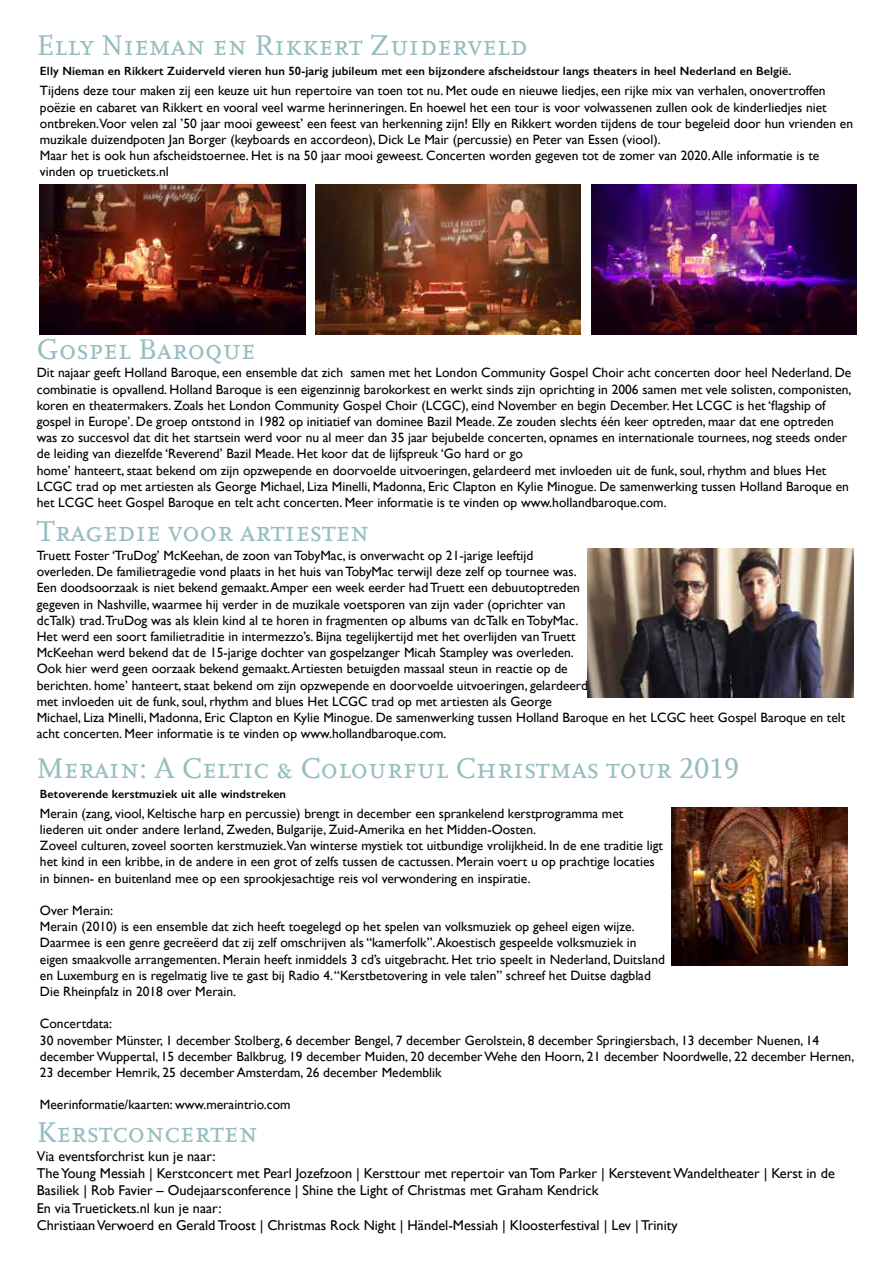
<style>
.page{position:relative;width:893px;height:1263px;background:#fff}
.page>*{position:absolute;margin:0;border:0;box-sizing:border-box;transform-origin:0 0}
.t1{font:30px "Scala Caps";color:#96bdc0}
.t2{font:14.25px/17.1px "Gill Sans";color:#000}
.t3{font:13.5px/16.2px "Gill Sans";color:#000}
.t4{font:600 12px "Gill Sans";letter-spacing:.01em;color:#000}
</style>
<div class="page">
<img style="left:40px;top:185px;width:265px;height:149px">
<img style="left:316px;top:185px;width:265px;height:149px">
<img style="left:588px;top:548px;width:265px;height:150px">
<img style="left:591px;top:185px;width:266px;height:149px">
<img style="left:671px;top:807px;width:177px;height:159px">
<h1 class="t1" style="left:37px;top:29px;width:492px">Elly Nieman en Rikkert Zuiderveld</h1>
<p class="t4" style="left:40px;top:64px;width:753px">Elly Nieman en Rikkert Zuiderveld vieren hun 50-jarig jubileum met een bijzondere afscheidstour langs theaters in heel Nederland en België.</p>
<p class="t3" style="left:40px;top:83px;width:815px">Tijdens deze tour maken zij een keuze uit hun repertoire van toen tot nu. Met oude en nieuwe liedjes, een rijke mix van verhalen, onovertroffen poëzie en cabaret van Rikkert en vooral veel warme herinneringen. En hoewel het een tour is voor volwassenen zullen ook de kinderliedjes niet ontbreken.Voor velen zal ’50 jaar mooi geweest’ een feest van herkenning zijn! Elly en Rikkert worden tijdens de tour begeleid door hun vrienden en muzikale duizendpoten Jan Borger (keyboards en accordeon), Dick Le Mair (percussie) en Peter van Essen (viool).<br>Maar het is ook hun afscheidstoernee. Het is na 50 jaar mooi geweest. Concerten worden gegeven tot de zomer van 2020. Alle informatie is te vinden op truetickets.nl</p>
<h1 class="t1" style="left:37px;top:332px;width:220px">Gospel Baroque</h1>
<p class="t3" style="left:37px;top:365px;width:816px">Dit najaar geeft Holland Baroque, een ensemble dat zich samen met het London Community Gospel Choir acht concerten door heel Nederland. De combinatie is opvallend. Holland Baroque is een eigenzinnig barokorkest en werkt sinds zijn oprichting in 2006 samen met vele solisten, componisten, koren en theatermakers. Zoals het London Community Gospel Choir (LCGC), eind November en begin December. Het LCGC is het ‘flagship of gospel in Europe’. De groep ontstond in 1982 op initiatief van dominee Bazil Meade. Ze zouden slechts één keer optreden, maar dat ene optreden was zo succesvol dat dit het startsein werd voor nu al meer dan 35 jaar bejubelde concerten, opnames en internationale tournees, nog steeds onder de leiding van diezelfde ‘Reverend’ Bazil Meade. Het koor dat de lijfspreuk ‘Go hard or go<br>home’ hanteert, staat bekend om zijn opzwepende en doorvoelde uitvoeringen, gelardeerd met invloeden uit de funk, soul, rhythm and blues Het LCGC trad op met artiesten als George Michael, Liza Minelli, Madonna, Eric Clapton en Kylie Minogue. De samenwerking tussen Holland Baroque en het LCGC heet Gospel Baroque en telt acht concerten. Meer informatie is te vinden op www.hollandbaroque.com.</p>
<h1 class="t1" style="left:37px;top:515px;width:334px">Tragedie voor artiesten</h1>
<p class="t3" style="left:37px;top:547px;width:810px">Truett Foster ‘TruDog’ McKeehan, de zoon van TobyMac, is onverwacht op 21-jarige leeftijd<br>overleden. De familietragedie vond plaats in het huis van TobyMac terwijl deze zelf op tournee was.<br>Een doodsoorzaak is niet bekend gemaakt. Amper een week eerder had Truett een debuutoptreden<br>gegeven in Nashville, waarmee hij verder in de muzikale voetsporen van zijn vader (oprichter van<br>dcTalk) trad.TruDog was als klein kind al te horen in fragmenten op albums van dcTalk en TobyMac.<br>Het werd een soort familietraditie in intermezzo’s. Bijna tegelijkertijd met het overlijden van Truett<br>McKeehan werd bekend dat de 15-jarige dochter van gospelzanger Micah Stampley was overleden.<br>Ook hier werd geen oorzaak bekend gemaakt. Artiesten betuigden massaal steun in reactie op de<br>berichten. home’ hanteert, staat bekend om zijn opzwepende en doorvoelde uitvoeringen, gelardeerd<br>met invloeden uit de funk, soul, rhythm and blues Het LCGC trad op met artiesten als George<br>Michael, Liza Minelli, Madonna, Eric Clapton en Kylie Minogue. De samenwerking tussen Holland Baroque en het LCGC heet Gospel Baroque en telt acht concerten. Meer informatie is te vinden op www.hollandbaroque.com.</p>
<h1 class="t1" style="left:37px;top:751px;width:704px">Merain: A Celtic &amp; Colourful Christmas tour 2019</h1>
<p class="t4" style="left:40px;top:786px;width:248px">Betoverende kerstmuziek uit alle windstreken</p>
<p class="t3" style="left:40px;top:805px;width:624px">Merain (zang, viool, Keltische harp en percussie) brengt in december een sprankelend kerstprogramma met liederen uit onder andere Ierland, Zweden, Bulgarije, Zuid-Amerika en het Midden-Oosten.<br>Zoveel culturen, zoveel soorten kerstmuziek.Van winterse mystiek tot uitbundige vrolijkheid. In de ene traditie ligt het kind in een kribbe, in de andere in een grot of zelfs tussen de cactussen. Merain voert u op prachtige locaties in binnen- en buitenland mee op een sprookjesachtige reis vol verwondering en inspiratie.</p>
<p class="t3" style="left:40px;top:902px;width:627px">Over Merain:<br>Merain (2010) is een ensemble dat zich heeft toegelegd op het spelen van volksmuziek op geheel eigen wijze.<br>Daarmee is een genre gecreëerd dat zij zelf omschrijven als “kamerfolk”. Akoestisch gespeelde volksmuziek in eigen smaakvolle arrangementen. Merain heeft inmiddels 3 cd’s uitgebracht. Het trio speelt in Nederland, Duitsland en Luxemburg en is regelmatig live te gast bij Radio 4. “Kerstbetovering in vele talen” schreef het Duitse dagblad Die Rheinpfalz in 2018 over Merain.</p>
<p class="t3" style="left:40px;top:1015px;width:816px">Concertdata:<br>30 november Münster, 1 december Stolberg, 6 december Bengel, 7 december Gerolstein, 8 december Springiersbach, 13 december Nuenen, 14 december Wuppertal, 15 december Balkbrug, 19 december Muiden, 20 december Wehe den Hoorn, 21 december Noordwelle, 22 december Hernen, 23 december Hemrik, 25 december Amsterdam, 26 december Medemblik</p>
<p class="t3" style="left:40px;top:1096px;width:252px">Meerinformatie/kaarten: www.meraintrio.com</p>
<h1 class="t1" style="left:37px;top:1116px;width:223px">Kerstconcerten</h1>
<p class="t2" style="left:37px;top:1148px;width:799px">Via eventsforchrist kun je naar:<br>The Young Messiah | Kerstconcert met Pearl Jozefzoon | Kersttour met repertoir van Tom Parker | Kerstevent Wandeltheater | Kerst in de Basiliek | Rob Favier – Oudejaarsconference | Shine the Light of Christmas met Graham Kendrick<br>En via Truetickets.nl kun je naar:<br>Christiaan Verwoerd en Gerald Troost | Christmas Rock Night | Händel-Messiah | Kloosterfestival | Lev | Trinity</p>
</div>
